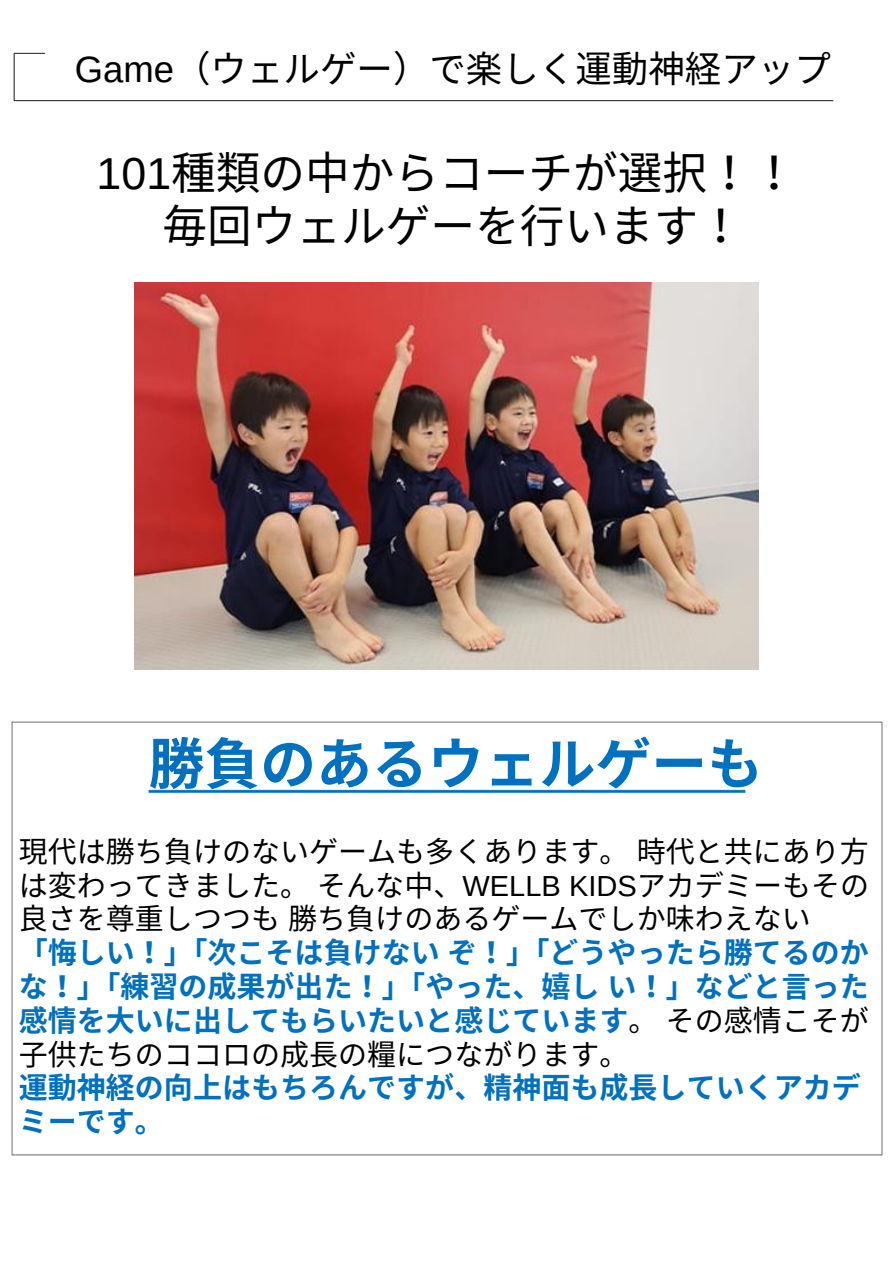
<style>
.page{position:relative;width:894px;height:1264px;background:#fff}
.page>*{position:absolute;margin:0;border:0;box-sizing:border-box;transform-origin:0 0}
.t1{font:700 55.8px "Noto Sans CJ Ksc";color:#0070c0}
.t2{font:44.7px/52.8px "Noto Sans CJ Ksc";color:#000;text-align:center}
.t3{font:36.45px "Noto Sans CJ Ksc";color:#000}
.t4{font:700 28.95px/33.8px "Noto Sans CJ Ksc";color:#0070c0;text-align:justify}
.t5{font:28.95px/33.8px "Noto Sans CJ Ksc";color:#000;text-align:justify}
.s1{font-family:"Arimo"}
.s2{font-weight:400;color:#000}
</style>
<div class="page">
<img style="left:13px;top:52px;width:821px;height:50px">
<img style="left:135px;top:282px;width:623px;height:387px">
<img style="left:11px;top:721px;width:872px;height:435px">
<p class="t3" style="left:75px;top:40px;width:757px"><span class="s1">Game</span>（ウェルゲー）で楽しく運動神経アップ</p>
<h3 class="t2" style="left:97px;top:144px;width:663px"><span class="s1">101</span>種類の中からコーチが選択！ ！毎回ウェルゲーを行います！</h3>
<h2 class="t1" style="left:148px;top:719px;width:615px">勝負のあるウェルゲーも</h2>
<p class="t5" style="left:19px;top:832px;width:851px">現代は勝ち負けのないゲームも多くあります。時代と共にあり方は変わってきました。そんな中、<span class="s1">WELLB KIDS</span>アカデミーもその良さを尊重しつつも勝ち負けのあるゲームでしか味わえない</p>
<p class="t4" style="left:19px;top:934px;width:851px">「悔しい！ 」「次こそは負けないぞ！ 」「どうやったら勝てるのかな！ 」「練習の成果が出た！ 」「やった、嬉しい！ 」などと言った感情を大いに出してもらいたいと感じています<span class="s2">。その感情こそが子供たちのココロの成長の糧につながります。</span></p>
<h1 class="t4" style="left:19px;top:1069px;width:843px">運動神経の向上はもちろんですが、精神面も成長していくアカデミーです。</h1>
</div>
